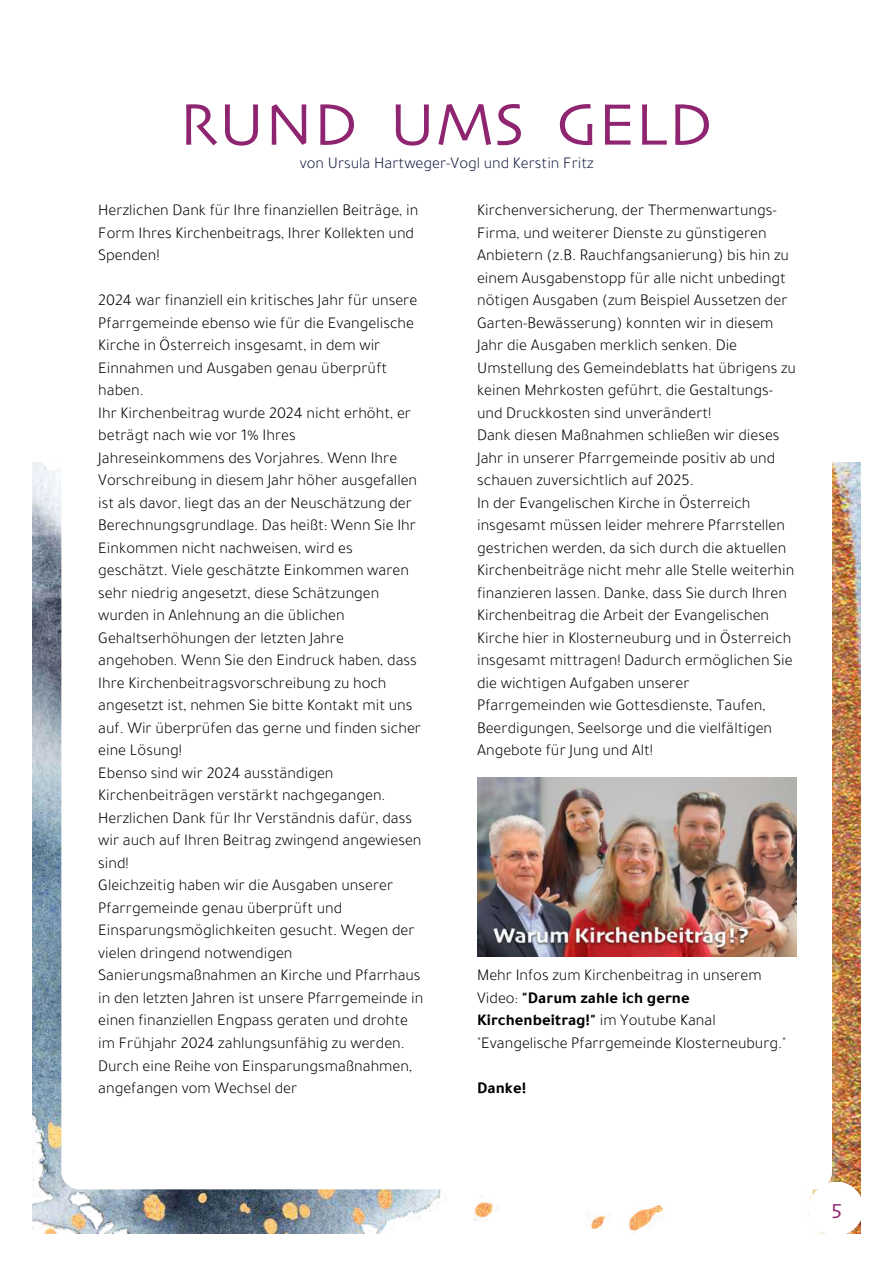
<style>
.page{position:relative;width:894px;height:1264px;background:#fff}
.page>*{position:absolute;margin:0;border:0;box-sizing:border-box;transform-origin:0 0}
.t1{font:61.5px "Skia";color:#8f2571}
.t2{font:22.5px "Skia";color:#8f2571}
.t3{font:300 16.5px/22.5px "Tajawal";color:#000}
.t4{font:300 16.5px "Tajawal";color:#171c42}
.t5{font:700 16.5px "Tajawal";color:#000}
.s1{font-weight:700}
</style>
<div class="page">
<img style="left:32px;top:462px;width:828px;height:770px">
<svg style="left:61px;top:462px;width:771px;height:727px"></svg>
<svg style="left:89px;top:462px;width:714px;height:549px"></svg>
<div style="left:809px;top:1181px;width:54px;height:54px;background:#fff;border-radius:50%"></div>
<img style="left:477px;top:777px;width:319px;height:179px">
<h1 class="t1" style="left:179px;top:88px;width:535px">RUND UMS GELD</h1>
<p class="t4" style="left:300px;top:152px;width:295px">von Ursula Hartweger-Vogl und Kerstin Fritz</p>
<p class="t3" style="left:98px;top:199px;width:321px">Herzlichen Dank für Ihre finanziellen Beiträge, in<br>Form Ihres Kirchenbeitrags, Ihrer Kollekten und<br>Spenden!</p>
<p class="t3" style="left:98px;top:289px;width:326px">2024 war finanziell ein kritisches Jahr für unsere Pfarrgemeinde ebenso wie für die Evangelische Kirche in Österreich insgesamt, in dem wir Einnahmen und Ausgaben genau überprüft haben.<br>Ihr Kirchenbeitrag wurde 2024 nicht erhöht, er beträgt nach wie vor 1% Ihres Jahreseinkommens des Vorjahres. Wenn Ihre Vorschreibung in diesem Jahr höher ausgefallen ist als davor, liegt das an der Neuschätzung der Berechnungsgrundlage. Das heißt: Wenn Sie Ihr Einkommen nicht nachweisen, wird es geschätzt. Viele geschätzte Einkommen waren sehr niedrig angesetzt, diese Schätzungen wurden in Anlehnung an die üblichen Gehaltserhöhungen der letzten Jahre angehoben. Wenn Sie den Eindruck haben, dass Ihre Kirchenbeitragsvorschreibung zu hoch angesetzt ist, nehmen Sie bitte Kontakt mit uns auf. Wir überprüfen das gerne und finden sicher eine Lösung!<br>Ebenso sind wir 2024 ausständigen Kirchenbeiträgen verstärkt nachgegangen.<br>Herzlichen Dank für Ihr Verständnis dafür, dass wir auch auf Ihren Beitrag zwingend angewiesen sind!<br>Gleichzeitig haben wir die Ausgaben unserer Pfarrgemeinde genau überprüft und Einsparungsmöglichkeiten gesucht. Wegen der vielen dringend notwendigen Sanierungsmaßnahmen an Kirche und Pfarrhaus in den letzten Jahren ist unsere Pfarrgemeinde in einen finanziellen Engpass geraten und drohte im Frühjahr 2024 zahlungsunfähig zu werden.<br>Durch eine Reihe von Einsparungsmaßnahmen, angefangen vom Wechsel der</p>
<p class="t3" style="left:477px;top:199px;width:320px">Kirchenversicherung, der Thermenwartungs-Firma, und weiterer Dienste zu günstigeren Anbietern (z.B. Rauchfangsanierung) bis hin zu einem Ausgabenstopp für alle nicht unbedingt nötigen Ausgaben (zum Beispiel Aussetzen der Garten-Bewässerung) konnten wir in diesem Jahr die Ausgaben merklich senken. Die Umstellung des Gemeindeblatts hat übrigens zu keinen Mehrkosten geführt, die Gestaltungs&shy;und Druckkosten sind unverändert!<br>Dank diesen Maßnahmen schließen wir dieses Jahr in unserer Pfarrgemeinde positiv ab und schauen zuversichtlich auf 2025.<br>In der Evangelischen Kirche in Österreich insgesamt müssen leider mehrere Pfarrstellen gestrichen werden, da sich durch die aktuellen Kirchenbeiträge nicht mehr alle Stelle weiterhin finanzieren lassen. Danke, dass Sie durch Ihren Kirchenbeitrag die Arbeit der Evangelischen Kirche hier in Klosterneuburg und in Österreich insgesamt mittragen! Dadurch ermöglichen Sie die wichtigen Aufgaben unserer Pfarrgemeinden wie Gottesdienste, Taufen, Beerdigungen, Seelsorge und die vielfältigen Angebote für Jung und Alt!</p>
<p class="t3" style="left:477px;top:964px;width:311px">Mehr Infos zum Kirchenbeitrag in unserem Video: <span class="s1">"Darum zahle ich gerne Kirchenbeitrag!"</span> im Youtube Kanal "Evangelische Pfarrgemeinde Klosterneuburg."</p>
<p class="t5" style="left:477px;top:1075px;width:51px">Danke!</p>
<h2 class="t2" style="left:829px;top:1194px;width:14px">95</h2>
</div>
